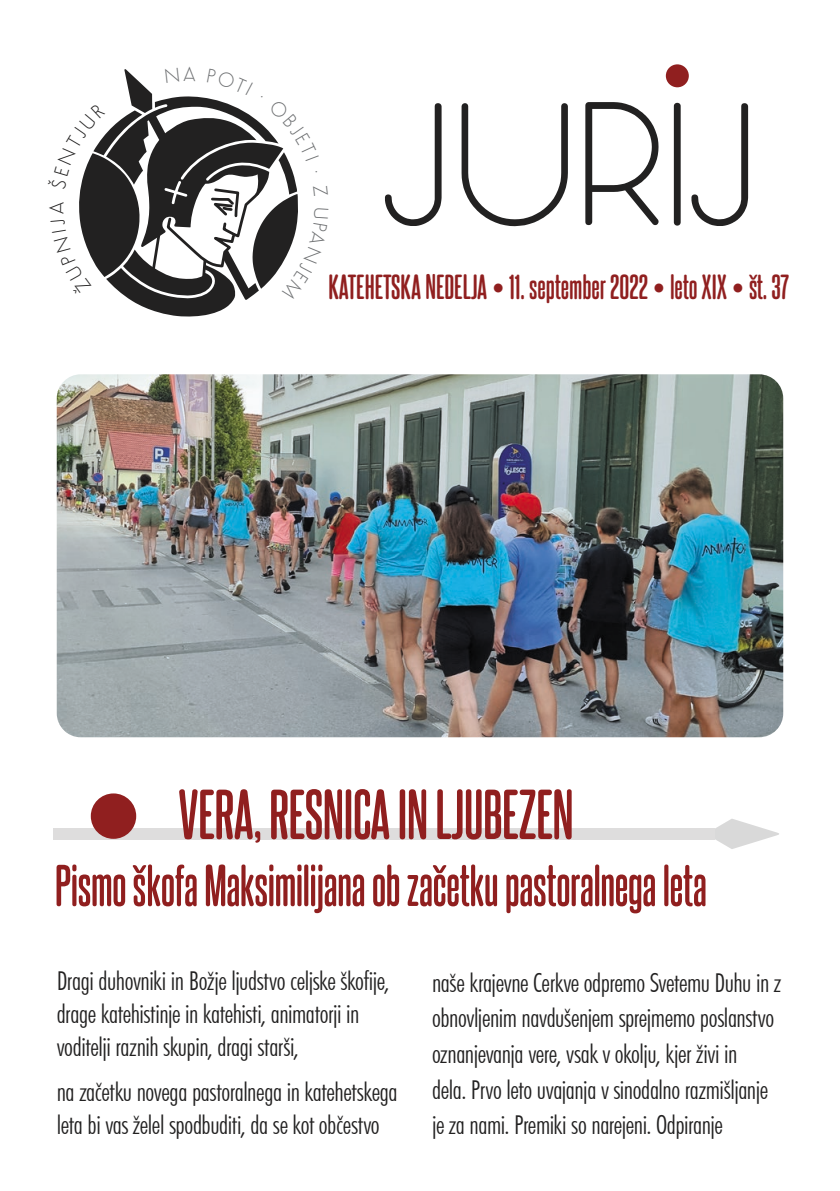
<style>
.page{position:relative;width:840px;height:1191px;background:#fff}
.page>*{position:absolute;margin:0;border:0;box-sizing:border-box;transform-origin:0 0}
.t1{font:180px "Occupied";color:#222121}
.t2{font:700 60px "Steelfish Rounded Rg";letter-spacing:-.01em;color:#901f1f}
.t3{font:700 50px "Steelfish Rounded Rg";letter-spacing:-.015em;color:#901f1f}
.t4{font:700 30px "Steelfish Rounded Rg";color:#901f1f}
.t5{font:300 condensed 26px/35.6px "Futura BT";letter-spacing:-.015em;color:#222121}
</style>
<div class="page">
<div style="left:665px;top:64px;width:23px;height:23px;background:#901f1f;border-radius:50%"></div>
<svg style="left:421px;top:819px;width:357px;height:30px"></svg>
<div style="left:53px;top:828px;width:662px;height:11px;background:#dedddd"></div>
<div style="left:96px;top:798px;width:35px;height:36px;background:#901f1f;border-radius:50%"></div>
<div style="left:91px;top:793px;width:45px;height:46px;border:10px solid #901f1f;border-radius:50%"></div>
<img style="left:57px;top:374px;width:725px;height:363px">
<svg style="left:79px;top:69px;width:219px;height:248px"></svg>
<p class="t1" style="left:380px;top:81px;width:376px">JURIJ</p>
<p class="t4" style="left:328px;top:265px;width:462px">KATEHETSKA NEDELJA • 11. september 2022 • leto XIX • št. 37</p>
<p class="t2" style="left:178px;top:771px;width:397px">VERA, RESNICA IN LJUBEZEN</p>
<p class="t3" style="left:55px;top:849px;width:653px">Pismo škofa Maksimilijana ob začetku pastoralnega leta</p>
<p class="t5" style="left:57px;top:963px;width:334px;line-height:33px">Dragi duhovniki in Božje ljudstvo celjske škofije, drage katehistinje in katehisti, animatorji in voditelji raznih skupin, dragi starši,</p>
<p class="t5" style="left:57px;top:1075px;width:342px;line-height:33px">na začetku novega pastoralnega in katehetskega leta bi vas želel spodbuditi, da se kot občestvo</p>
<p class="t5" style="left:432px;top:964px;width:350px">naše krajevne Cerkve odpremo Svetemu Duhu in z obnovljenim navdušenjem sprejmemo poslanstvo oznanjevanja vere, vsak v okolju, kjer živi in<br>dela. Prvo leto uvajanja v sinodalno razmišljanje je za nami. Premiki so narejeni. Odpiranje</p>
</div>
